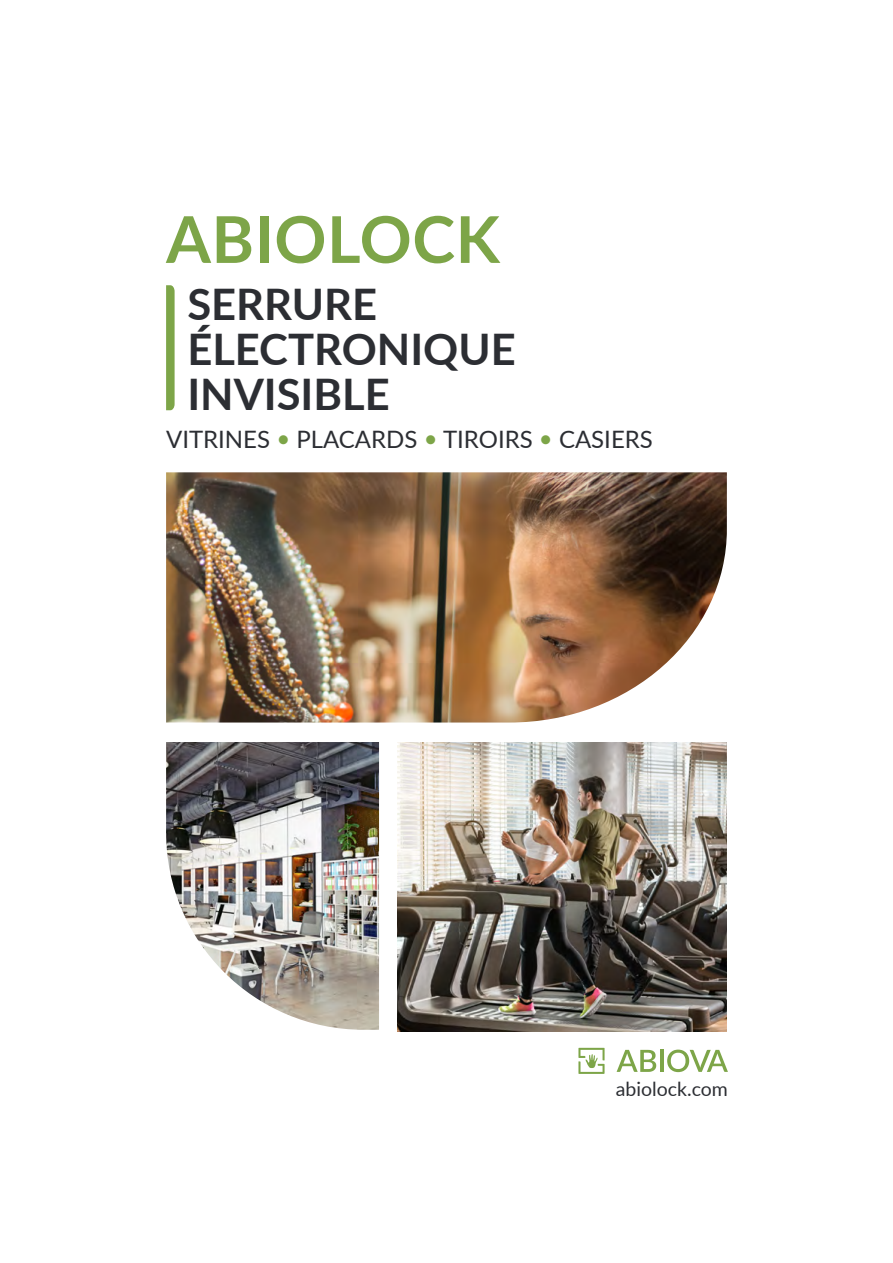
<style>
.page{position:relative;width:893px;height:1263px;background:#fff}
.page>*{position:absolute;margin:0;border:0;box-sizing:border-box;transform-origin:0 0}
.t1{font:700 64.5px "Lato";letter-spacing:.01em;color:#7da548}
.t2{font:700 43.5px/45px "Lato";color:#2c2e33}
.t3{font:24px "Lato";color:#2c2e33}
.t4{font:19.5px "Lato";color:#2c2e33}
.s1{color:#7da548}
</style>
<div class="page">
<svg style="left:166px;top:285px;width:9px;height:125px"></svg>
<svg style="left:617px;top:1050px;width:39px;height:22px"></svg>
<hr style="left:660px;top:1050px;width:3px;height:22px;background:#7da548">
<svg style="left:667px;top:1049px;width:61px;height:23px"></svg>
<svg style="left:578px;top:1048px;width:27px;height:26px"></svg>
<img style="left:166px;top:472px;width:561px;height:250px">
<img style="left:397px;top:742px;width:330px;height:289px">
<img style="left:166px;top:742px;width:213px;height:288px">
<h1 class="t1" style="left:166px;top:192px;width:335px">ABIOLOCK</h1>
<h2 class="t2" style="left:187px;top:280px;width:330px">SERRURE<br>ÉLECTRONIQUE<br>INVISIBLE</h2>
<p class="t3" style="left:166px;top:422px;width:488px">VITRINES <span class="s1">•</span> PLACARDS <span class="s1">•</span> TIROIRS <span class="s1">•</span> CASIERS</p>
<p class="t4" style="left:616px;top:1074px;width:114px">abiolock.com</p>
</div>
